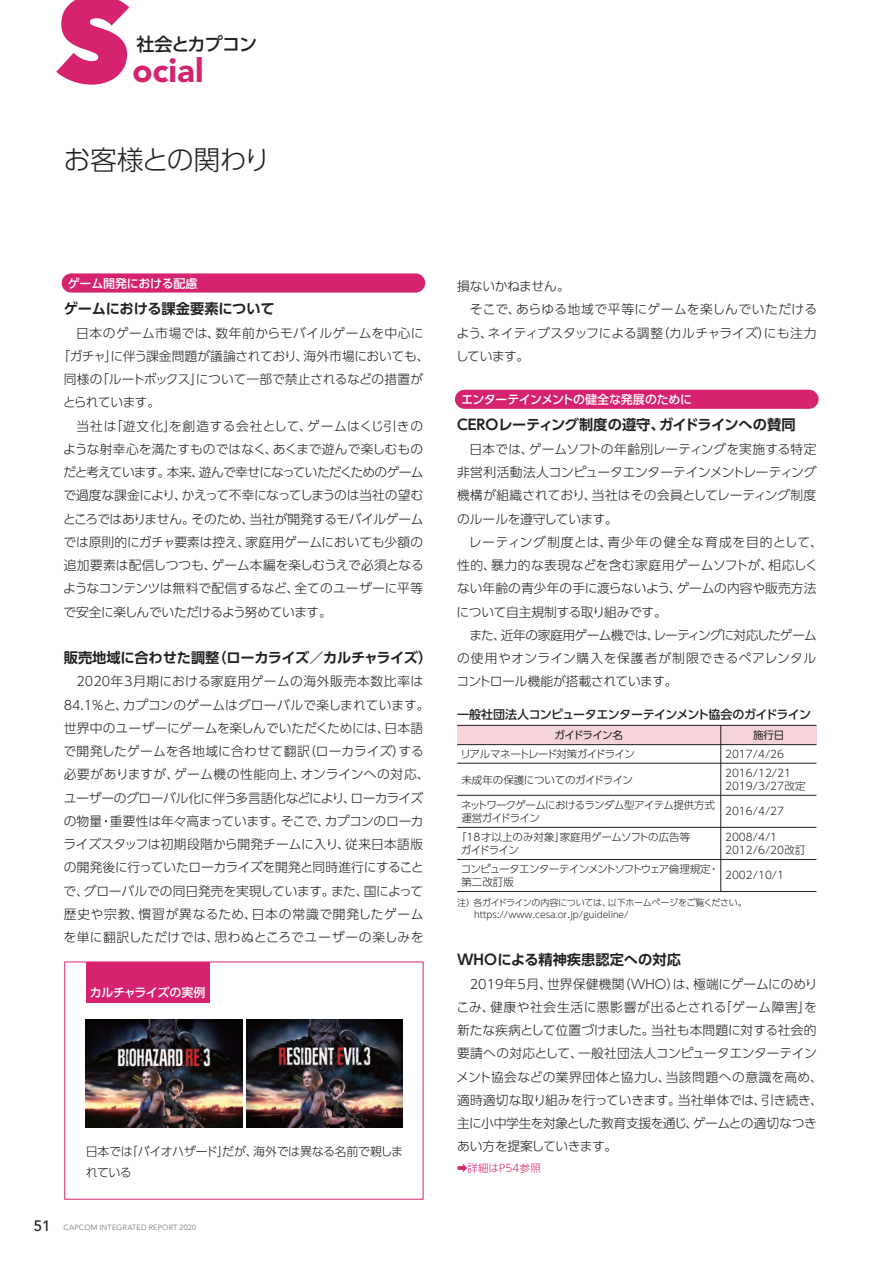
<style>
.page{position:relative;width:893px;height:1263px;background:#fff}
.page>*{position:absolute;margin:0;border:0;box-sizing:border-box;transform-origin:0 0}
.t1{font:800 120px "Avenir Next";color:#d52370}
.t2{font:900 33px "Avenir LT Std";color:#d52370}
.t3{font:300 27px "UD Shin Go Pro";letter-spacing:-.03em;color:#231f20}
.t4{font:500 18px "UD Shin Go Pro";letter-spacing:-.05em;color:#231f20}
.t5{font:700 14.25px "UD Shin Go Pro De";letter-spacing:-.01em;color:#231f20}
.t6{font:300 12.75px/23.2px "UD Shin Go Pro";letter-spacing:-.005em;color:#231f20}
.t7{font:300 12.75px "UD Shin Go Pro";letter-spacing:-.035em;color:#231f20}
.t8{font:300 12.75px "UD Shin Go Pro";letter-spacing:-.065em;color:#231f20}
.t9{font:300 12.75px "UD Shin Go Pro";letter-spacing:.05em;color:#231f20}
.t10{font:300 12.75px "UD Shin Go Pro";letter-spacing:.03em;color:#231f20}
.t11{font:300 12.75px "UD Shin Go Pro";letter-spacing:-.05em;color:#231f20}
.t12{font:500 12px "UD Shin Go Pro";letter-spacing:-.025em;color:#fff}
.t13{font:300 12px/21px "UD Shin Go Pro";letter-spacing:-.03em;color:#231f20}
.t14{font:500 12px "UD Shin Go Pro";letter-spacing:-.05em;color:#231f20}
.t15{font:300 10.5px/13.5px "UD Shin Go Pro";color:#231f20}
.t16{font:300 10.5px "UD Shin Go Pro";letter-spacing:-.035em;color:#231f20}
.t17{font:300 10.5px/13.5px "UD Shin Go Pro";letter-spacing:-.06em;color:#231f20}
.t18{font:300 10.5px/13.5px "UD Shin Go Pro";letter-spacing:-.07em;color:#231f20}
.t19{font:300 10.5px "UD Shin Go Pro";letter-spacing:-.065em;color:#231f20}
.t20{font:10.5px "UD Shin Go Pro";letter-spacing:-.055em;color:#231f20}
.t21{font:300 10.5px "UD Shin Go Pro";color:#d52370}
.t22{font:300 9px/12px "UD Shin Go Pro";color:#231f20}
.t23{font:300 7.5px "Avenir LT Std";letter-spacing:.025em;color:#6c6d70}
.s1{font-weight:500;font-size:15px;color:#231f20}
</style>
<div class="page">
<div style="left:62px;top:273px;width:363px;height:20px;background:#d52370;border-radius:10px"></div>
<div style="left:455px;top:390px;width:364px;height:19px;background:#d52370;border-radius:10px"></div>
<div style="left:457px;top:725px;width:359px;height:20px;background:#f5d4d9"></div>
<hr style="left:457px;top:725px;width:359px;height:1px;background:#231f20">
<hr style="left:457px;top:744px;width:359px;height:1px;background:#231f20">
<hr style="left:457px;top:763px;width:359px;height:1px;background:#231f20">
<hr style="left:457px;top:795px;width:359px;height:1px;background:#231f20">
<hr style="left:457px;top:827px;width:359px;height:1px;background:#231f20">
<hr style="left:457px;top:859px;width:359px;height:1px;background:#231f20">
<hr style="left:457px;top:891px;width:359px;height:1px;background:#231f20">
<hr style="left:720px;top:725px;width:1px;height:166px;background:#231f20">
<div style="left:86px;top:962px;width:124px;height:40px;background:#d52370"></div>
<img style="left:86px;top:1019px;width:156px;height:109px">
<img style="left:247px;top:1019px;width:156px;height:109px">
<h1 class="t1" style="left:56px;top:-34px;width:76px">S</h1>
<h3 class="t4" style="left:136px;top:30px;width:122px">社会とカプコン</h3>
<h2 class="t2" style="left:133px;top:51px;width:73px">ocial</h2>
<h3 class="t3" style="left:64px;top:138px;width:208px">お客様との関わり</h3>
<p class="t12" style="left:68px;top:273px;width:131px">ゲーム開発における配慮</p>
<p class="t5" style="left:64px;top:297px;width:213px">ゲームにおける課金要素について</p>
<p class="t10" style="left:64px;top:322px;width:361px">　日本のゲーム市場では、数年前からモバイルゲームを中心に</p>
<p class="t6" style="left:57px;top:344px;width:374px">「ガチャ」に伴う課金問題が議論されており、海外市場においても、</p>
<p class="t6" style="left:64px;top:367px;width:361px">同様の「ルートボックス」について一部で禁止されるなどの措置が</p>
<p class="t11" style="left:63px;top:392px;width:99px">とられています。</p>
<p class="t9" style="left:64px;top:415px;width:361px">　当社は「遊文化」を創造する会社として、ゲームはくじ引きの</p>
<p class="t6" style="left:63px;top:437px;width:361px">ような射幸心を満たすものではなく、あくまで遊んで楽しむもの</p>
<p class="t8" style="left:64px;top:462px;width:361px">だと考えています。本来、遊んで幸せになっていただくためのゲーム</p>
<p class="t7" style="left:64px;top:485px;width:361px">で過度な課金により、かえって不幸になってしまうのは当社の望む</p>
<p class="t7" style="left:63px;top:508px;width:362px">ところではありません。そのため、当社が開発するモバイルゲーム</p>
<p class="t6" style="left:64px;top:530px;width:361px">では原則的にガチャ要素は控え、家庭用ゲームにおいても少額の</p>
<p class="t6" style="left:64px;top:553px;width:362px">追加要素は配信しつつも、ゲーム本編を楽しむうえで必須となる</p>
<p class="t6" style="left:63px;top:576px;width:361px">ようなコンテンツは無料で配信するなど、全てのユーザーに平等</p>
<p class="t7" style="left:64px;top:601px;width:270px">で安全に楽しんでいただけるよう努めています。</p>
<p class="t5" style="left:64px;top:646px;width:370px">販売地域に合わせた調整（ローカライズ／カルチャライズ）</p>
<p class="t6" style="left:63px;top:669px;width:368px">　2020年3月期における家庭用ゲームの海外販売本数比率は84.1%と、カプコンのゲームはグローバルで楽しまれています。世界中のユーザーにゲームを楽しんでいただくためには、日本語で開発したゲームを各地域に合わせて翻訳（ローカライズ）する必要がありますが、ゲーム機の性能向上、オンラインへの対応、ユーザーのグローバル化に伴う多言語化などにより、ローカライズの物量・重要性は年々高まっています。そこで、カプコンのローカライズスタッフは初期段階から開発チームに入り、従来日本語版の開発後に行っていたローカライズを開発と同時進行にすることで、グローバルでの同日発売を実現しています。また、国によって歴史や宗教、慣習が異なるため、日本の常識で開発したゲームを単に翻訳しただけでは、思わぬところでユーザーの楽しみを</p>
<p class="t12" style="left:90px;top:982px;width:117px">カルチャライズの実例</p>
<p class="t13" style="left:86px;top:1140px;width:319px">日本では「バイオハザード」だが、海外では異なる名前で親しまれている</p>
<p class="t23" style="left:34px;top:1223px;width:163px"><span class="s1">51</span> CAPCOM INTEGRATED REPORT 2020</p>
<p class="t6" style="left:456px;top:274px;width:363px">損ないかねません。<br>　そこで、あらゆる地域で平等にゲームを楽しんでいただけるよう、ネイティブスタッフによる調整（カルチャライズ）にも注力しています。</p>
<p class="t12" style="left:461px;top:390px;width:233px">エンターテインメントの健全な発展のために</p>
<p class="t5" style="left:457px;top:413px;width:340px">CEROレーティング制度の遵守、ガイドラインへの賛同</p>
<p class="t6" style="left:457px;top:437px;width:368px">　日本では、ゲームソフトの年齢別レーティングを実施する特定非営利活動法人コンピュータエンターテインメントレーティング機構が組織されており、当社はその会員としてレーティング制度のルールを遵守しています。<br>　レーティング制度とは、青少年の健全な育成を目的として、性的、暴力的な表現などを含む家庭用ゲームソフトが、相応しくない年齢の青少年の手に渡らないよう、ゲームの内容や販売方法について自主規制する取り組みです。</p>
<p class="t6" style="left:457px;top:623px;width:362px;text-align:justify;text-indent:13px">また、近年の家庭用ゲーム機では、レーティングに対応したゲームの使用やオンライン購入を保護者が制限できるペアレンタルコントロール機能が搭載されています。</p>
<p class="t14" style="left:457px;top:705px;width:355px">一般社団法人コンピュータエンターテインメント協会のガイドライン</p>
<p class="t20" style="left:555px;top:727px;width:70px">ガイドライン名</p>
<p class="t19" style="left:460px;top:746px;width:176px">リアルマネートレード対策ガイドライン</p>
<p class="t16" style="left:461px;top:771px;width:173px">未成年の保護についてのガイドライン</p>
<p class="t17" style="left:461px;top:798px;width:255px">ネットワークゲームにおけるランダム型アイテム提供方式運営ガイドライン</p>
<p class="t15" style="left:461px;top:829px;width:231px;text-indent:-5px">「18才以上のみ対象」家庭用ゲームソフトの広告等ガイドライン</p>
<p class="t18" style="left:461px;top:861px;width:260px">コンピュータエンターテインメントソフトウェア倫理規定・第二改訂版</p>
<p class="t20" style="left:753px;top:727px;width:33px">施行日</p>
<p class="t15" style="left:725px;top:745px;width:67px;line-height:18.3px">2017/4/26<br>2016/12/21</p>
<p class="t15" style="left:725px;top:779px;width:82px">2019/3/27改定</p>
<p class="t16" style="left:725px;top:803px;width:61px">2016/4/27</p>
<p class="t15" style="left:725px;top:829px;width:82px">2008/4/1<br>2012/6/20改訂</p>
<p class="t16" style="left:725px;top:867px;width:61px">2002/10/1</p>
<p class="t22" style="left:457px;top:896px;width:291px">注）各ガイドラインの内容については、以下ホームページをご覧ください。　　https://www.cesa.or.jp/guideline/</p>
<p class="t5" style="left:457px;top:948px;width:225px">WHOによる精神疾患認定への対応</p>
<p class="t6" style="left:456px;top:972px;width:368px">　2019年5月、世界保健機関（WHO）は、極端にゲームにのめりこみ、健康や社会生活に悪影響が出るとされる「ゲーム障害」を新たな疾病として位置づけました。当社も本問題に対する社会的要請への対応として、一般社団法人コンピュータエンターテインメント協会などの業界団体と協力し、当該問題への意識を高め、適時適切な取り組みを行っていきます。当社単体では、引き続き、主に小中学生を対象とした教育支援を通じ、ゲームとの適切なつきあい方を提案していきます。</p>
<p class="t21" style="left:457px;top:1160px;width:85px">➡詳細はP54参照</p>
</div>
